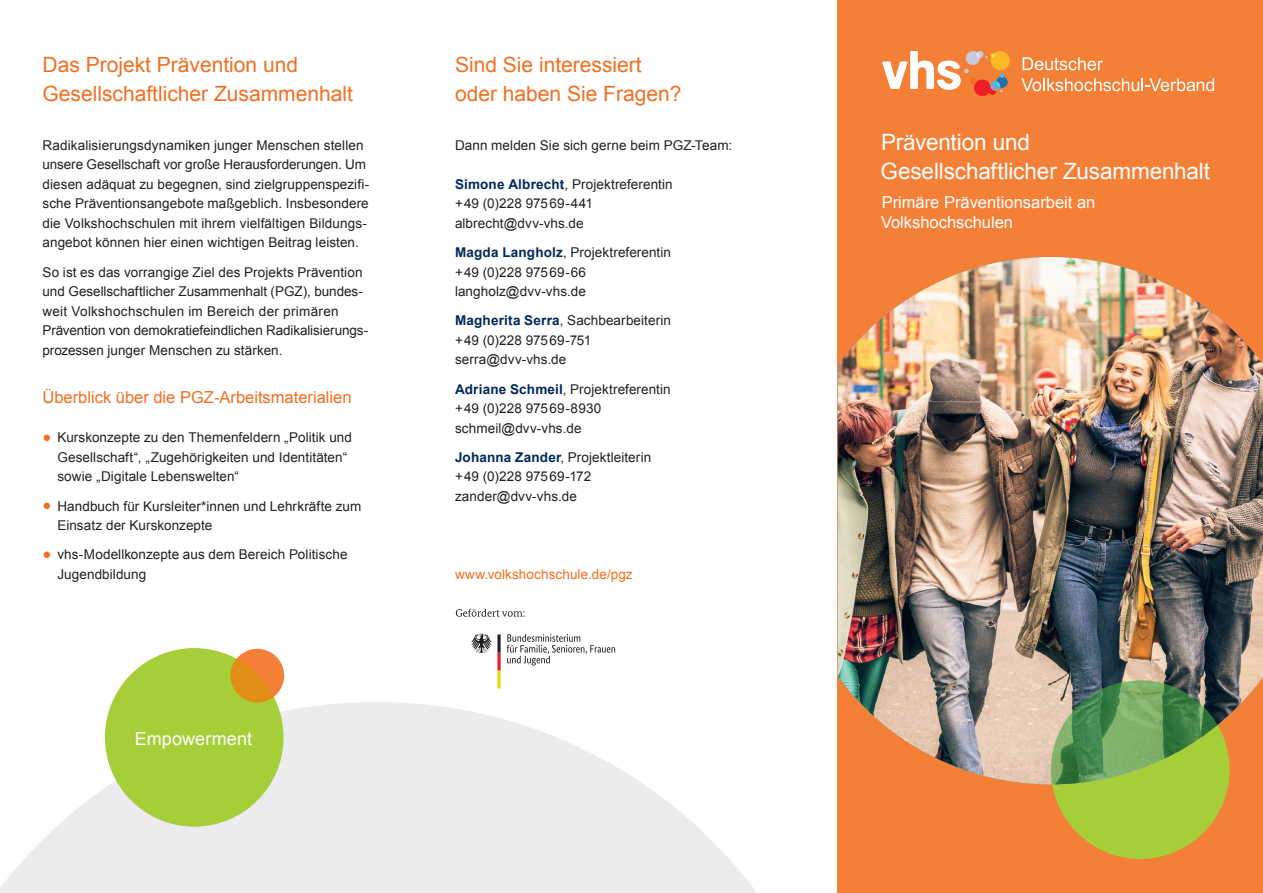
<style>
.page{position:relative;width:1263px;height:893px;background:#fff}
.page>*{position:absolute;margin:0;border:0;box-sizing:border-box;transform-origin:0 0}
.t1{font:22.5px/29.2px "Arial";letter-spacing:-.005em;color:#fff}
.t2{font:21px/29.2px "Arial";color:#f36e21}
.t3{font:18px "Arial";letter-spacing:.01em;color:#fff}
.t4{font:16.5px/19.5px "Arial";color:#fff}
.t5{font:16.5px "Arial";color:#f36e21}
.t6{font:13.5px/19.5px "Arial";letter-spacing:.005em;color:#231f20}
.t7{font:13.5px "Arial";letter-spacing:.005em;color:#f36e21}
.s1{font-size:25.5px;color:#f36e21}
.s2{font-weight:700;color:#002a5c}
</style>
<div class="page">
<div style="left:838px;top:0;width:425px;height:893px;background:#f48037"></div>
<div style="left:1051px;top:680px;width:178px;height:179px;background:#a6ce39;border-radius:50%"></div>
<svg style="left:1022px;top:57px;width:81px;height:13px"></svg>
<svg style="left:1021px;top:78px;width:193px;height:13px"></svg>
<svg style="left:882px;top:51px;width:128px;height:45px"></svg>
<img style="left:838px;top:257px;width:425px;height:527px">
<svg style="left:471px;top:634px;width:30px;height:54px"></svg>
<svg style="left:507px;top:634px;width:108px;height:31px"></svg>
<svg style="left:456px;top:609px;width:68px;height:8px"></svg>
<svg style="left:1051px;top:680px;width:166px;height:104px"></svg>
<svg style="left:0;top:702px;width:757px;height:191px;fill:#ececee"></svg>
<div style="left:105px;top:648px;width:179px;height:179px;background:#a6ce39;border-radius:50%"></div>
<div style="left:231px;top:649px;width:53px;height:53px;background:#f48037;border-radius:50%"></div>
<svg style="left:231px;top:659px;width:43px;height:43px"></svg>
<h2 class="t2" style="left:43px;top:50px;width:312px">Das Projekt Prävention und<br>Gesellschaftlicher Zusammenhalt</h2>
<h2 class="t2" style="left:455px;top:50px;width:228px">Sind Sie interessiert oder haben Sie Fragen?</h2>
<p class="t6" style="left:43px;top:135px;width:328px">Radikalisierungsdynamiken junger Menschen stellen unsere Gesellschaft vor große Herausforderungen. Um diesen adäquat zu begegnen, sind zielgruppenspezifi&shy;sche Präventionsangebote maßgeblich. Insbesondere die Volkshochschulen mit ihrem vielfältigen Bildungs&shy;angebot können hier einen wichtigen Beitrag leisten.</p>
<p class="t6" style="left:43px;top:262px;width:327px">So ist es das vorrangige Ziel des Projekts Prävention und Gesellschaftlicher Zusammenhalt (PGZ), bundes&shy;weit Volkshochschulen im Bereich der primären Prävention von demokratiefeindlichen Radikalisierungs&shy;prozessen junger Menschen zu stärken.</p>
<p class="t5" style="left:43px;top:387px;width:310px">Überblick über die PGZ-Arbeitsmaterialien</p>
<p class="t6" style="left:57px;top:428px;width:296px;text-indent:-15px"><span class="s1">•</span> Kurskonzepte zu den Themenfeldern „Politik und<br>Gesellschaft“, „Zugehörigkeiten und Identitäten“ sowie „Digitale Lebenswelten“</p>
<p class="t6" style="left:57px;top:496px;width:305px;text-indent:-15px"><span class="s1">•</span> Handbuch für Kursleiter*innen und Lehrkräfte zum<br>Einsatz der Kurskonzepte</p>
<p class="t6" style="left:57px;top:545px;width:292px;text-indent:-15px"><span class="s1">•</span> vhs-Modellkonzepte aus dem Bereich Politische<br>Jugendbildung</p>
<p class="t6" style="left:455px;top:135px;width:279px">Dann melden Sie sich gerne beim PGZ-Team:</p>
<p class="t6" style="left:455px;top:174px;width:219px"><span class="s2">Simone Albrecht</span>, Projektreferentin + 49 (0)228 97569-441 albrecht@dvv-vhs.de</p>
<p class="t6" style="left:455px;top:243px;width:218px"><span class="s2">Magda Langholz</span>, Projektreferentin + 49 (0)228 97569-66 langholz@dvv-vhs.de</p>
<p class="t6" style="left:455px;top:311px;width:217px"><span class="s2">Magherita Serra</span>, Sachbearbeiterin + 49 (0)228 97569-751 serra@dvv-vhs.de</p>
<p class="t6" style="left:455px;top:379px;width:217px"><span class="s2">Adriane Schmeil</span>, Projektreferentin + 49 (0)228 97569-8930 schmeil@dvv-vhs.de</p>
<p class="t6" style="left:455px;top:447px;width:198px"><span class="s2">Johanna Zander</span>, Projektleiterin + 49 (0)228 97569-172 zander@dvv-vhs.de</p>
<p class="t7" style="left:455px;top:565px;width:179px">www.volkshochschule.de/pgz</p>
<h3 class="t3" style="left:135px;top:726px;width:119px">Empowerment</h3>
<h1 class="t1" style="left:880px;top:127px;width:331px">Prävention und<br>Gesellschaftlicher Zusammenhalt</h1>
<p class="t4" style="left:881px;top:193px;width:216px">Primäre Präventionsarbeit an<br>Volkshochschulen</p>
</div>
